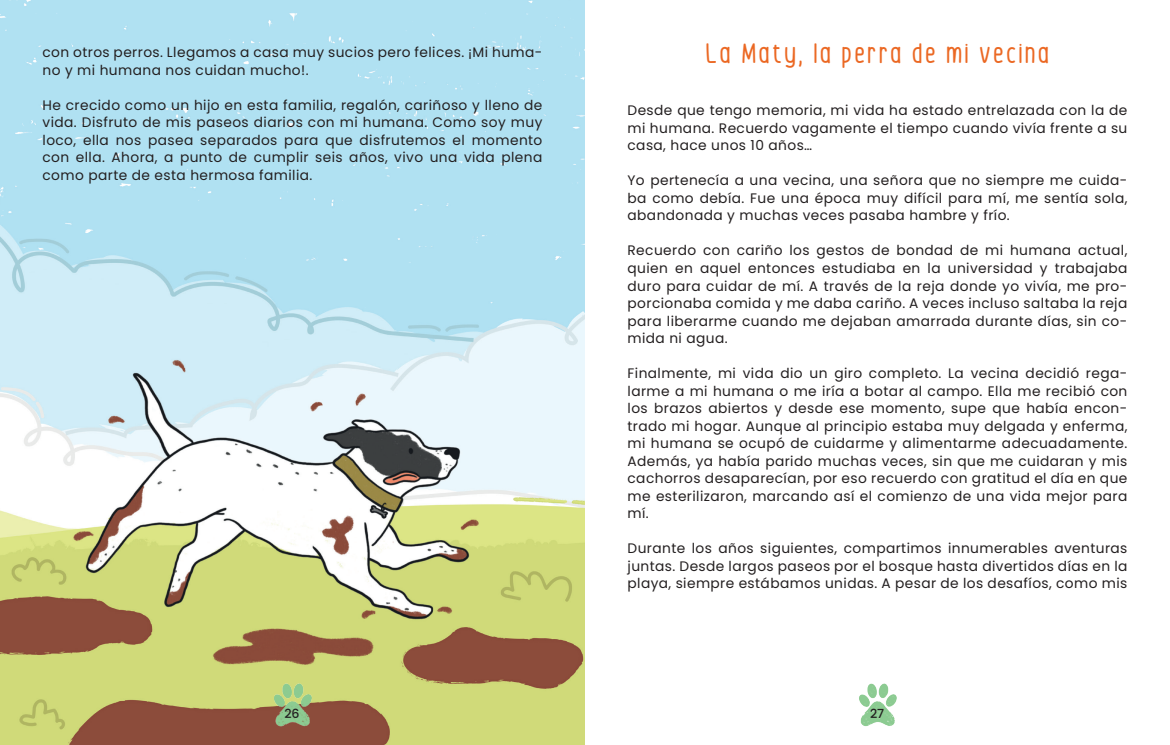
<style>
.page{position:relative;width:1170px;height:745px;background:#fff}
.page>*{position:absolute;margin:0;border:0;box-sizing:border-box;transform-origin:0 0}
.t1{font:28.75px "Simply Happy";letter-spacing:.1em;color:#eb6823}
.t2{font:13.75px/17.5px "Poppins";letter-spacing:.03em;color:#231f20;text-align:justify}
.t3{font:500 12.5px "Poppins";color:#231f20}
</style>
<div class="page">
<img style="left:0;top:0;width:585px;height:744px">
<img style="left:267px;top:682px;width:48px;height:49px">
<img style="left:859px;top:683px;width:38px;height:43px">
<p class="t2" style="left:43px;top:43px;width:501px">con otros perros. Llegamos a casa muy sucios pero felices. ¡Mi huma&shy;no y mi humana nos cuidan mucho!.</p>
<p class="t2" style="left:43px;top:96px;width:501px">He crecido como un hijo en esta familia, regalón, cariñoso y lleno de vida. Disfruto de mis paseos diarios con mi humana. Como soy muy loco, ella nos pasea separados para que disfrutemos el momento con ella. Ahora, a punto de cumplir seis años, vivo una vida plena como parte de esta hermosa familia.</p>
<h1 class="t1" style="left:706px;top:38px;width:344px">La Maty, la perra de mi vecina</h1>
<p class="t2" style="left:627px;top:102px;width:501px">Desde que tengo memoria, mi vida ha estado entrelazada con la de mi humana. Recuerdo vagamente el tiempo cuando vivía frente a su casa, hace unos 10 años…</p>
<p class="t2" style="left:627px;top:172px;width:501px">Yo pertenecía a una vecina, una señora que no siempre me cuida&shy;ba como debía. Fue una época muy difícil para mí, me sentía sola, abandonada y muchas veces pasaba hambre y frío.</p>
<p class="t2" style="left:627px;top:242px;width:501px">Recuerdo con cariño los gestos de bondad de mi humana actual, quien en aquel entonces estudiaba en la universidad y trabajaba duro para cuidar de mí. A través de la reja donde yo vivía, me pro&shy;porcionaba comida y me daba cariño. A veces incluso saltaba la reja para liberarme cuando me dejaban amarrada durante días, sin co&shy;mida ni agua.</p>
<p class="t2" style="left:627px;top:364px;width:501px">Finalmente, mi vida dio un giro completo. La vecina decidió rega&shy;larme a mi humana o me iría a botar al campo. Ella me recibió con los brazos abiertos y desde ese momento, supe que había encon&shy;trado mi hogar. Aunque al principio estaba muy delgada y enferma, mi humana se ocupó de cuidarme y alimentarme adecuadamente.<br>Además, ya había parido muchas veces, sin que me cuidaran y mis cachorros desaparecían, por eso recuerdo con gratitud el día en que me esterilizaron, marcando así el comienzo de una vida mejor para mí.</p>
<p class="t2" style="left:627px;top:539px;width:501px">Durante los años siguientes, compartimos innumerables aventuras juntas. Desde largos paseos por el bosque hasta divertidos días en la playa, siempre estábamos unidas. A pesar de los desafíos, como mis</p>
<p class="t3" style="left:284px;top:706px;width:17px">26</p>
<p class="t3" style="left:870px;top:706px;width:16px">27</p>
</div>
